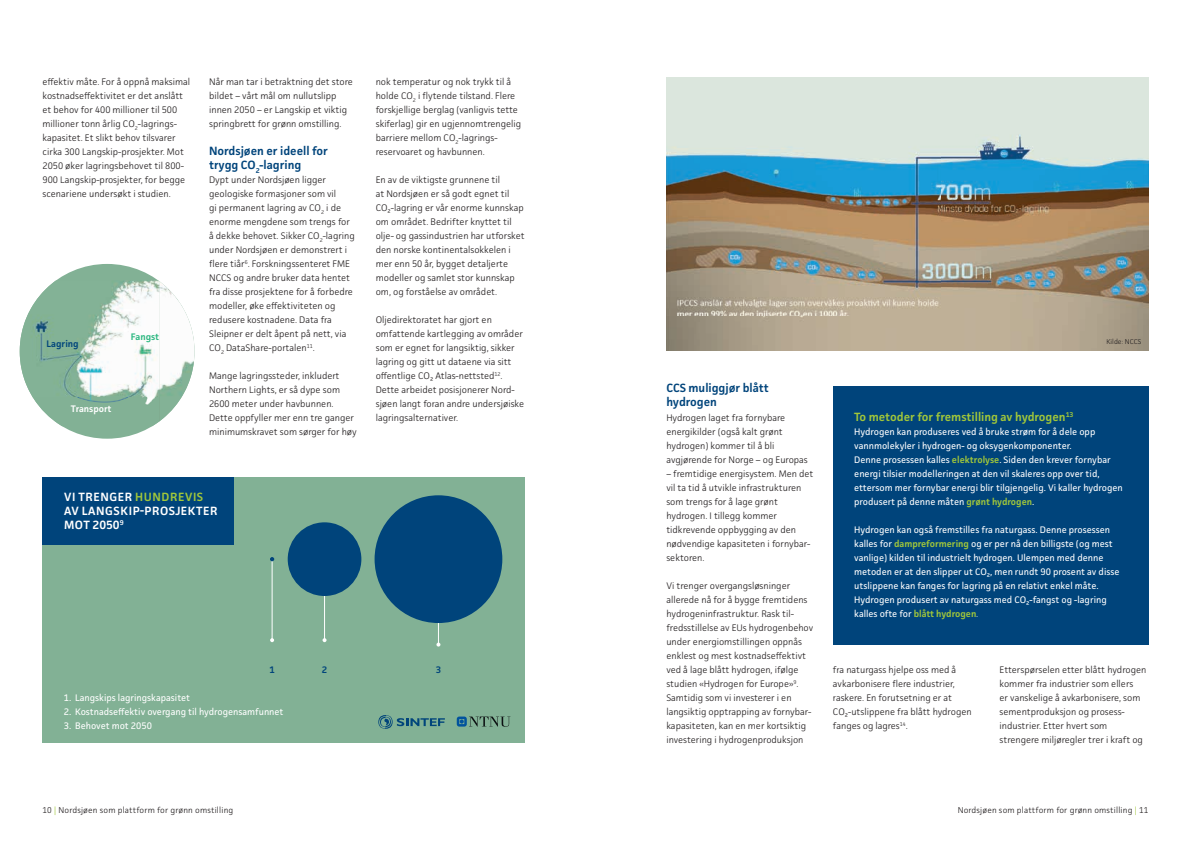
<style>
.page{position:relative;width:1191px;height:842px;background:#fff}
.page>*{position:absolute;margin:0;border:0;box-sizing:border-box;transform-origin:0 0}
.t1{font:600 12px/14px "Facit";color:#00447b}
.t2{font:600 12px/14px "Facit";letter-spacing:.05em;color:#fff}
.t3{font:600 12px "Facit";color:#a1c73a}
.t4{font:300 9.5px/14px "Facit";color:#231f20}
.t5{font:9.5px/14px "Facit";color:#fff}
.t6{font:600 9.5px "Facit";color:#00447b}
.t7{font:600 9.5px "Facit";color:#fff}
.t8{font:600 9.5px "Facit";color:#2bb780}
.t9{font:300 8.5px "Facit";letter-spacing:.02em;color:#231f20}
.t10{font:300 7px "Facit";color:#231f20}
.s1{color:#a1c73a}
.s2{font-weight:600;color:#a1c73a}
.s3{font-weight:300}
</style>
<div class="page">
<div style="left:833px;top:386px;width:315px;height:259px;background:#00447b"></div>
<svg style="left:20px;top:264px;width:174px;height:175px"></svg>
<img style="left:22px;top:280px;width:34px;height:53px">
<img style="left:159px;top:395px;width:24px;height:26px">
<img style="left:33px;top:397px;width:127px;height:29px">
<img style="left:666px;top:78px;width:482px;height:273px">
<div style="left:43px;top:477px;width:481px;height:266px;background:#82b195"></div>
<div style="left:43px;top:477px;width:191px;height:68px;background:#00447b"></div>
<svg style="left:436px;top:623px;width:4px;height:24px"></svg>
<svg style="left:270px;top:557px;width:4px;height:85px"></svg>
<div style="left:374px;top:495px;width:128px;height:128px;background:#00447b;border-radius:50%"></div>
<svg style="left:322px;top:596px;width:4px;height:46px"></svg>
<div style="left:288px;top:522px;width:73px;height:74px;background:#00447b;border-radius:50%"></div>
<svg style="left:378px;top:715px;width:67px;height:14px"></svg>
<svg style="left:457px;top:716px;width:53px;height:11px"></svg>
<p class="t4" style="left:43px;top:74px;width:149px">effektiv måte. For å oppnå maksimal kostnadseffektivitet er det anslått et behov for 400 millioner til 500 millioner tonn årlig CO<sub>2</sub>-lagrings&shy;kapasitet. Et slikt behov tilsvarer cirka 300 Langskip- prosjekter. Mot 2050 øker lagrings behovet til 800- 900 Langskip- prosjekter, for begge scenariene undersøkt i studien.</p>
<p class="t6" style="left:47px;top:338px;width:34px">Lagring</p>
<p class="t8" style="left:131px;top:331px;width:30px">Fangst</p>
<p class="t7" style="left:71px;top:403px;width:43px">Transport</p>
<p class="t4" style="left:209px;top:74px;width:145px">Når man tar i betraktning det store bildet – vårt mål om nullutslipp innen 2050 – er Langskip et viktig springbrett for grønn omstilling.</p>
<p class="t1" style="left:209px;top:143px;width:120px">Nordsjøen er ideell for trygg CO<sub>2</sub>-lagring</p>
<p class="t4" style="left:209px;top:172px;width:147px">Dypt under Nordsjøen ligger geologiske formasjoner som vil<br>gi permanent lagring av CO<sub>2</sub> i de enorme mengdene som trengs for å dekke behovet. Sikker CO<sub>2</sub>-lagring under Nordsjøen er demonstrert i flere tiår<sup>6</sup>. Forskningssenteret FME<br>NCCS og andre bruker data hentet fra disse prosjektene for å forbedre modeller, øke effektiviteten og redusere kostnadene. Data fra<br>Sleipner er delt åpent på nett, via<br>CO<sub>2</sub> DataShare-portalen<sup>11</sup>.</p>
<p class="t4" style="left:209px;top:368px;width:149px">Mange lagringssteder, inkludert<br>Northern Lights, er så dype som<br>2600 meter under havbunnen.<br>Dette oppfyller mer enn tre ganger minimumskravet som sørger for høy</p>
<p class="t4" style="left:376px;top:74px;width:147px">nok temperatur og nok trykk til å holde CO<sub>2</sub> i flytende tilstand. Flere forskjellige berglag (vanligvis tette skiferlag) gir en ugjennomtrengelig barriere mellom CO<sub>2</sub>-lagrings&shy;reservoaret og havbunnen.</p>
<p class="t4" style="left:376px;top:172px;width:150px">En av de viktigste grunnene til<br>at Nordsjøen er så godt egnet til CO₂-lagring er vår enorme kunnskap om området. Bedrifter knyttet til olje- og gassindustrien har utforsket den norske kontinentalsokkelen i mer enn 50 år, bygget detaljerte modeller og samlet stor kunnskap om, og forståelse av området.</p>
<p class="t4" style="left:376px;top:312px;width:150px">Oljedirektoratet har gjort en omfattende kartlegging av områder som er egnet for langsiktig, sikker lagring og gitt ut dataene via sitt offentlige CO₂ Atlas-nettsted<sup>12</sup>.<br>Dette arbeidet posisjonerer Nord&shy;sjøen langt foran andre undersjøiske lagringsalternativer.</p>
<p class="t2" style="left:64px;top:490px;width:155px">VI TRENGER <span class="s1">HUNDRE VIS<br></span>AV LANGSKIP -PROSJEKTER<br>MOT 2050<sup>9</sup></p>
<p class="t6" style="left:269px;top:664px;width:7px">1</p>
<p class="t6" style="left:322px;top:664px;width:7px">2</p>
<p class="t6" style="left:436px;top:664px;width:7px">3</p>
<p class="t5" style="left:64px;top:690px;width:128px">1. Langskips lagringskapasitet</p>
<p class="t5" style="left:64px;top:704px;width:221px">2. Kostnadseffektiv overgang til hydrogensamfunnet</p>
<p class="t5" style="left:64px;top:718px;width:90px">3. Behovet mot 2050</p>
<p class="t1" style="left:666px;top:381px;width:104px">CCS muliggjør blått hydrogen</p>
<p class="t4" style="left:666px;top:410px;width:143px">Hydrogen laget fra fornybare energi kilder (også kalt grønt hydrogen) kommer til å bli avgjørende for Norge – og Europas</p>
<p class="t4" style="left:666px;top:466px;width:149px">– fremtidige energisystem. Men det vil ta tid å utvikle infrastrukturen som trengs for å lage grønt hydrogen. I tillegg kommer<br>tid krevende oppbygging av den nødvendige kapasiteten i fornybar&shy;sektoren.</p>
<p class="t4" style="left:666px;top:578px;width:148px">Vi trenger overgangsløsninger allerede nå for å bygge frem tidens hydrogeninfrastruktur. Rask til&shy;fredsstillelse av EUs hydrogenbehov under energiomstillingen oppnås enklest og mest kostnadseffektivt ved å lage blått hydrogen, ifølge studien «Hydrogen for Europe»<sup>9</sup>.<br>Samtidig som vi investerer i en langsiktig opp trapping av fornybar&shy;kapasiteten, kan en mer kortsiktig investering i hydrogenproduksjon</p>
<p class="t10" style="left:1106px;top:337px;width:36px">Kilde: NCCS</p>
<p class="t3" style="left:854px;top:409px;width:221px">To metoder for fremstilling av hydrogen<sup>13</sup></p>
<p class="t5" style="left:854px;top:424px;width:270px">Hydrogen kan produseres ved å bruke strøm for å dele opp vannmolekyler i hydrogen- og oksygenkomponenter.<br>Denne prosessen kalles <span class="s2">elektrolyse</span>. Siden den krever fornybar energi tilsier modelleringen at den vil skaleres opp over tid, ettersom mer fornybar energi blir tilgjengelig. Vi kaller hydrogen produsert på denne måten <span class="s2">grønt hydrogen</span>.</p>
<p class="t5" style="left:854px;top:522px;width:267px">Hydrogen kan også fremstilles fra naturgass. Denne prosessen kalles for <span class="s2">dampreformering</span> og er per nå den billigste (og mest vanlige) kilden til industrielt hydrogen. Ulempen med denne metoden er at den slipper ut CO₂, men rundt 90 prosent av disse utslippene kan fanges for lagring på en relativt enkel måte.<br>Hydrogen produsert av naturgass med CO₂-fangst og -lagring kalles ofte for <span class="s2">blått hydrogen</span><span class="s3">.</span></p>
<p class="t4" style="left:833px;top:662px;width:140px">fra naturgass hjelpe oss med å avkarbonisere flere industrier, raskere. En forutsetning er at<br>CO₂-utslippene fra blått hydrogen fanges og lagres<sup>14</sup>.</p>
<p class="t4" style="left:999px;top:662px;width:148px">Etterspørselen etter blått hydrogen kommer fra industrier som ellers<br>er vanskelige å avkarbonisere, som sementproduksjon og prosess&shy;industrier. Etter hvert som strengere miljøregler trer i kraft og</p>
<p class="t9" style="left:43px;top:805px;width:192px">10 <span class="s1">|</span> Nordsjøen som plattform for grønn omstilling</p>
<p class="t9" style="left:957px;top:805px;width:192px">Nordsjøen som plattform for grønn omstilling <span class="s1">|</span> 11</p>
</div>
